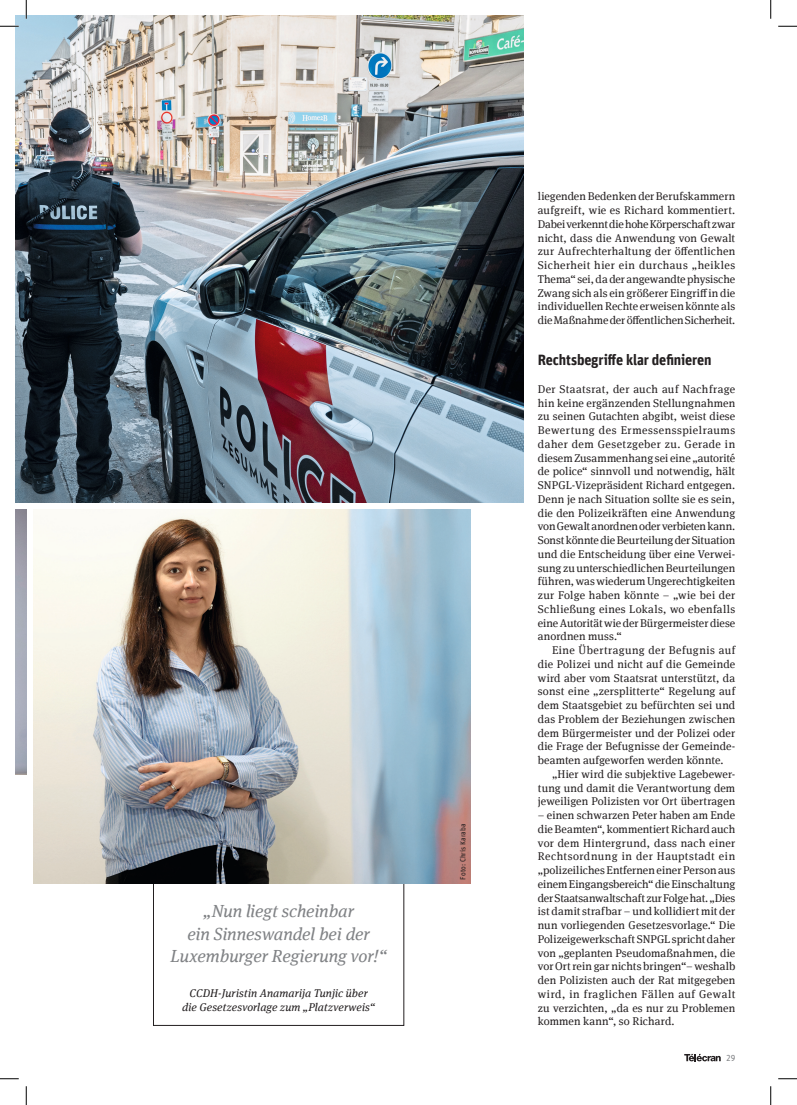
<style>
.page{position:relative;width:797px;height:1105px;background:#fff}
.page>*{position:absolute;margin:0;border:0;box-sizing:border-box;transform-origin:0 0}
.xx_Zitat_Meta_kursiv{font:italic 17.5px/22.5px "Meta Serif Offc Pro";letter-spacing:-.005em;color:#808285;text-align:center}
.Zwischentitel_Unit_1{font:700 15px "Unit Offc Pro";letter-spacing:-.015em;color:#231f20;scale:.95 1}
._00_Haupttxt_Meta{font:11.25px/13.8px "Meta Serif Offc Pro";letter-spacing:.005em;color:#231f20;text-align:justify}
._00_Haupttxt_Meta_oh{font:11.25px/13.8px "Meta Serif Offc Pro";color:#231f20;text-align:justify}
._10_Bz_Meta_italic{font:italic 11.25px/13.8px "Meta Serif Offc Pro";letter-spacing:.01em;color:#231f20;text-align:center}
.t1{font:8.75px "Unit Offc Pro";color:#808285;scale:.95 1}
._10_Bz_Fotoverweis_U{font:7.5px "Unit Offc Pro";letter-spacing:.01em;color:#231f20;scale:.95 1}
</style>
<div class="page">
<svg style="left:684px;top:1054px;width:36px;height:7px"></svg>
<img style="left:16px;top:16px;width:507px;height:486px">
<img style="left:33px;top:509px;width:438px;height:375px">
<svg style="left:0;top:25px;width:19px;height:2px"></svg>
<svg style="left:778px;top:25px;width:19px;height:2px"></svg>
<svg style="left:0;top:1078px;width:19px;height:1px"></svg>
<svg style="left:778px;top:1078px;width:19px;height:1px"></svg>
<svg style="left:25px;top:0;width:2px;height:19px"></svg>
<svg style="left:25px;top:1086px;width:2px;height:19px"></svg>
<svg style="left:770px;top:0;width:1px;height:19px"></svg>
<svg style="left:770px;top:1086px;width:1px;height:19px"></svg>
<p class="xx_Zitat_Meta_kursiv" style="left:170px;top:899px;width:218px">„Nun liegt scheinbar<br>ein Sinneswandel bei der<br>Luxemburger Regierung vor!“</p>
<p class="_10_Bz_Meta_italic" style="left:182px;top:986px;width:194px">CCDH-Juristin Anamarija Tunjic über die Gesetzesvorlage zum „Platzverweis“</p>
<p class="_10_Bz_Fotoverweis_U" style="left:457px;top:879px;width:61px;rotate:-90deg">Foto: Chris Karaba</p>
<p class="_00_Haupttxt_Meta" style="left:538px;top:189px;width:199px">liegenden Bedenken der Berufskammern aufgreift, wie es Richard kommentiert.<br>Dabei verkennt die hohe Körperschaft zwar nicht, dass die Anwendung von Gewalt zur Aufrechterhaltung der öffentlichen Sicherheit hier ein durchaus „heikles Thema“ sei, da der angewandte physische Zwang sich als ein größerer Eingriff in die individuellen Rechte erweisen könnte als die Maßnahme der öffentlichen Sicherheit.</p>
<p class="Zwischentitel_Unit_1" style="left:538px;top:349px;width:184px">Rechtsbegriffe klar definieren</p>
<p class="_00_Haupttxt_Meta_oh" style="left:538px;top:381px;width:199px">Der Staatsrat, der auch auf Nachfrage hin keine ergänzenden Stellungnahmen zu seinen Gutachten abgibt, weist diese Bewertung des Ermessensspielraums daher dem Gesetzgeber zu. Gerade in diesem Zusammenhang sei eine „autorité de police“ sinnvoll und notwendig, hält SNPGL-Vizepräsident Richard entgegen.<br>Denn je nach Situation sollte sie es sein, die den Polizeikräften eine Anwendung von Gewalt anordnen oder verbieten kann.<br>Sonst könnte die Beurteilung der Situation und die Entscheidung über eine Verwei&shy;sung zu unterschiedlichen Beurteilungen führen, was wiederum Ungerechtigkeiten zur Folge haben könnte – „wie bei der Schließung eines Lokals, wo ebenfalls eine Autorität wie der Bürgermeister diese anordnen muss.“</p>
<p class="_00_Haupttxt_Meta" style="left:538px;top:643px;width:199px;text-indent:14px">Eine Übertragung der Befugnis auf die Polizei und nicht auf die Gemeinde wird aber vom Staatsrat unterstützt, da sonst eine „zersplitterte“ Regelung auf dem Staatsgebiet zu befürchten sei und das Problem der Beziehungen zwischen dem Bürgermeister und der Polizei oder die Frage der Befugnisse der Gemeinde&shy;beamten aufgeworfen werden könnte.</p>
<p class="_00_Haupttxt_Meta" style="left:538px;top:766px;width:199px;text-indent:14px">„Hier wird die subjektive Lagebewer&shy;tung und damit die Verantwortung dem jeweiligen Polizisten vor Ort übertragen</p>
<p class="_00_Haupttxt_Meta" style="left:538px;top:808px;width:199px">– einen schwarzen Peter haben am Ende die Beamten“, kommentiert Richard auch vor dem Hintergrund, dass nach einer Rechtsordnung in der Hauptstadt ein „polizeiliches Entfernen einer Person aus einem Eingangsbereich“ die Einschaltung der Staatsanwaltschaft zur Folge hat. „Dies ist damit strafbar – und kollidiert mit der nun vorliegenden Gesetzesvorlage.“ Die Polizeigewerkschaft SNPGL spricht daher von „geplanten Pseudomaßnahmen, die vor Ort rein gar nichts bringen“– weshalb den Polizisten auch der Rat mitgegeben wird, in fraglichen Fällen auf Gewalt zu verzichten, „da es nur zu Problemen kommen kann“, so Richard.</p>
<p class="t1" style="left:726px;top:1052px;width:11px">29</p>
</div>
